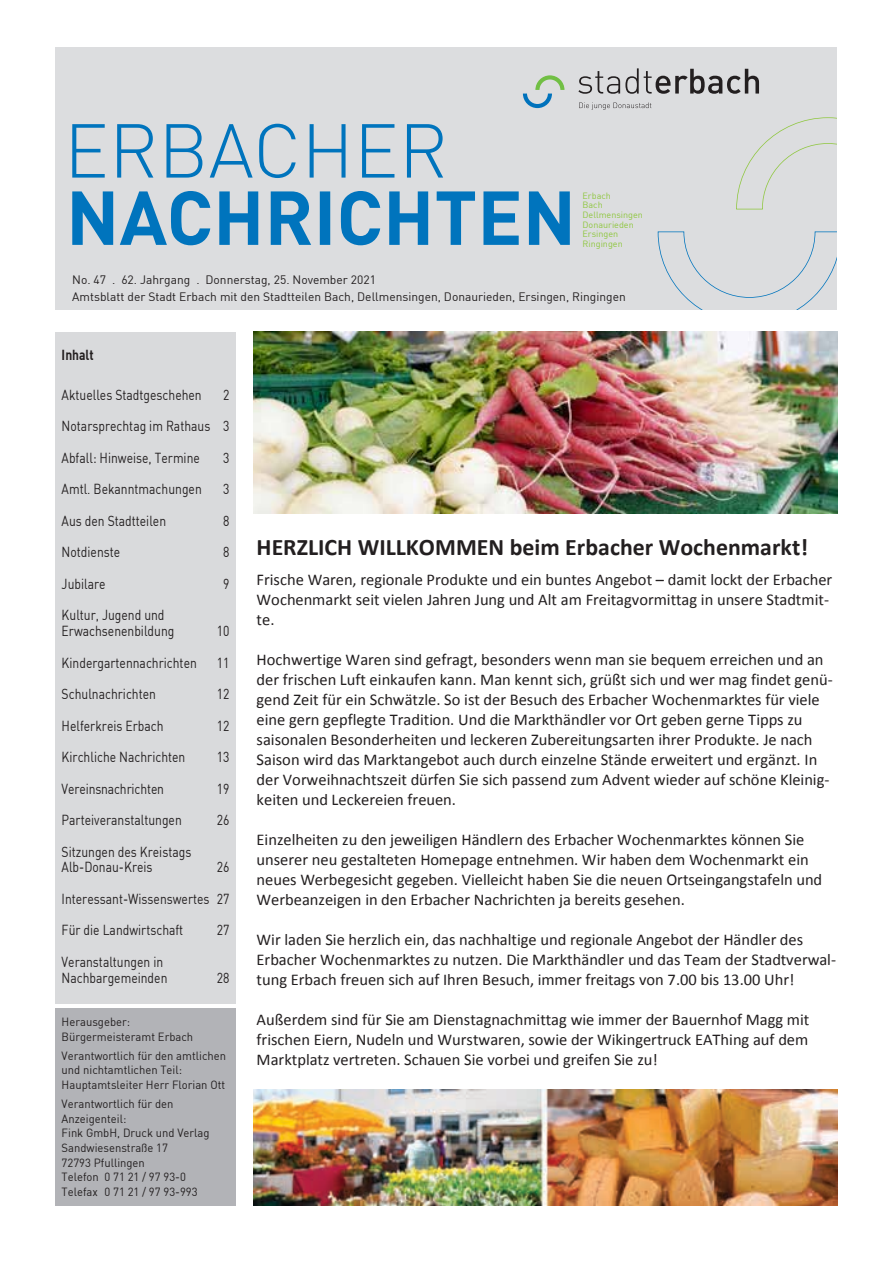
<style>
.page{position:relative;width:893px;height:1263px;background:#fff}
.page>*{position:absolute;margin:0;border:0;box-sizing:border-box;transform-origin:0 0}
.t1{font:700 23.7px "Calibri";color:#231f20}
.t2{font:16.35px/20px "Calibri";color:#231f20}
.t3{font:14.25px/15.8px "DIN";color:#231f20;scale:.85 1}
.t4{font:700 14.25px "DIN";color:#231f20;scale:.85 1}
.t5{font:12px/16.6px "DIN";color:#231f20}
.t6{font:11.7px/14.7px "DIN";color:#231f20;scale:.96 1}
.t7{font:8.85px/9.6px "DIN";color:#8fc73f}
</style>
<div class="page">
<div style="left:55px;top:47px;width:783px;height:263px;background:#dcdddf"></div>
<svg style="left:523px;top:75px;width:41px;height:33px"></svg>
<svg style="left:579px;top:103px;width:72px;height:7px"></svg>
<svg style="left:578px;top:68px;width:181px;height:26px"></svg>
<svg style="left:72px;top:191px;width:498px;height:54px"></svg>
<svg style="left:72px;top:124px;width:371px;height:54px"></svg>
<svg style="left:658px;top:231px;width:180px;height:79px"></svg>
<svg style="left:736px;top:117px;width:102px;height:92px"></svg>
<div style="left:55px;top:1008px;width:181px;height:197px;background:#b2b3b7"></div>
<div style="left:55px;top:332px;width:181px;height:671px;background:#d9dadc"></div>
<img style="left:253px;top:1089px;width:585px;height:116px">
<img style="left:253px;top:332px;width:585px;height:181px">
<p class="t7" style="left:583px;top:191px;width:62px">Erbach<br>Bach<br>Dellmensingen<br>Donaurieden<br>Ersingen<br>Ringingen</p>
<p class="t5" style="left:72px;top:271px;width:555px">No. 47 . 62. Jahrgang . Donnerstag, 25. November 2021<br>Amtsblatt der Stadt Erbach mit den Stadtteilen Bach, Dellmensingen, Donaurieden, Ersingen, Ringingen</p>
<p class="t4" style="left:62px;top:345px;width:39px">Inhalt</p>
<p class="t3" style="left:62px;top:386px;width:166px">Aktuelles Stadtgeschehen</p>
<p class="t3" style="left:223px;top:386px;width:9px">2</p>
<p class="t3" style="left:62px;top:418px;width:199px">Notarsprechtag im Rathaus 3</p>
<p class="t3" style="left:62px;top:449px;width:164px">Abfall: Hinweise, Termine</p>
<p class="t3" style="left:223px;top:449px;width:9px">3</p>
<p class="t3" style="left:62px;top:481px;width:166px">Amtl. Bekanntmachungen</p>
<p class="t3" style="left:223px;top:481px;width:9px">3</p>
<p class="t3" style="left:62px;top:512px;width:124px">Aus den Stadtteilen</p>
<p class="t3" style="left:223px;top:512px;width:9px">8</p>
<p class="t3" style="left:62px;top:544px;width:70px">Notdienste</p>
<p class="t3" style="left:223px;top:544px;width:9px">8</p>
<p class="t3" style="left:62px;top:575px;width:53px">Jubilare</p>
<p class="t3" style="left:223px;top:575px;width:9px">9</p>
<p class="t3" style="left:62px;top:607px;width:134px">Kultur, Jugend und<br>Erwachsenenbildung</p>
<p class="t3" style="left:217px;top:623px;width:16px">10</p>
<p class="t3" style="left:62px;top:654px;width:161px">Kindergartennachrichten</p>
<p class="t3" style="left:217px;top:654px;width:16px">11</p>
<p class="t3" style="left:62px;top:686px;width:112px">Schulnachrichten</p>
<p class="t3" style="left:217px;top:686px;width:16px">12</p>
<p class="t3" style="left:62px;top:717px;width:121px">Helferkreis Erbach</p>
<p class="t3" style="left:217px;top:717px;width:16px">12</p>
<p class="t3" style="left:62px;top:749px;width:147px">Kirchliche Nachrichten</p>
<p class="t3" style="left:217px;top:749px;width:16px">13</p>
<p class="t3" style="left:62px;top:780px;width:122px">Vereinsnachrichten</p>
<p class="t3" style="left:217px;top:780px;width:16px">19</p>
<p class="t3" style="left:62px;top:812px;width:143px">Parteiveranstaltungen</p>
<p class="t3" style="left:217px;top:812px;width:16px">26</p>
<p class="t3" style="left:62px;top:843px;width:154px">Sitzungen des Kreistags<br>Alb-Donau-Kreis</p>
<p class="t3" style="left:217px;top:859px;width:16px">26</p>
<p class="t3" style="left:62px;top:890px;width:199px">Interessant-Wissenswertes 27</p>
<p class="t3" style="left:62px;top:922px;width:145px">Für die Landwirtschaft</p>
<p class="t3" style="left:217px;top:922px;width:16px">27</p>
<p class="t3" style="left:62px;top:953px;width:126px">Veranstaltungen in<br>Nachbargemeinden</p>
<p class="t3" style="left:217px;top:969px;width:16px">28</p>
<p class="t6" style="left:62px;top:1014px;width:139px">Herausgeber:<br>Bürgermeisteramt Erbach</p>
<p class="t6" style="left:62px;top:1048px;width:173px">Verantwortlich für den amtlichen und nichtamtlichen Teil:<br>Hauptamtsleiter Herr Florian Ott</p>
<p class="t6" style="left:62px;top:1096px;width:156px">Verantwortlich für den<br>Anzeigenteil:<br>Fink GmbH, Druck und Verlag<br>Sandwiesenstraße 17<br>72793 Pfullingen<br>Telefon 0 71 21 / 97 93-0<br>Telefax 0 71 21 / 97 93-993</p>
<h1 class="t1" style="left:257px;top:532px;width:553px">HERZLICH WILLKOMMEN beim Erbacher Wochenmarkt!</h1>
<p class="t2" style="left:257px;top:570px;width:577px">Frische Waren, regionale Produkte und ein buntes Angebot – damit lockt der Erbacher<br>Wochenmarkt seit vielen Jahren Jung und Alt am Freitagvormittag in unsere Stadtmit&shy;te.</p>
<p class="t2" style="left:257px;top:650px;width:578px">Hochwertige Waren sind gefragt, besonders wenn man sie bequem erreichen und an der frischen Luft einkaufen kann. Man kennt sich, grüßt sich und wer mag findet genü&shy;gend Zeit für ein Schwätzle. So ist der Besuch des Erbacher Wochenmarktes für viele eine gern gepflegte Tradition. Und die Markthändler vor Ort geben gerne Tipps zu saisonalen Besonderheiten und leckeren Zubereitungsarten ihrer Produkte. Je nach Saison wird das Marktangebot auch durch einzelne Stände erweitert und ergänzt. In der Vorweihnachtszeit dürfen Sie sich passend zum Advent wieder auf schöne Kleinig&shy;keiten und Leckereien freuen.</p>
<p class="t2" style="left:257px;top:830px;width:567px">Einzelheiten zu den jeweiligen Händlern des Erbacher Wochenmarktes können Sie unserer neu gestalteten Homepage entnehmen. Wir haben dem Wochenmarkt ein neues Werbegesicht gegeben. Vielleicht haben Sie die neuen Ortseingangstafeln und Werbeanzeigen in den Erbacher Nachrichten ja bereits gesehen.</p>
<p class="t2" style="left:257px;top:930px;width:581px">Wir laden Sie herzlich ein, das nachhaltige und regionale Angebot der Händler des<br>Erbacher Wochenmarktes zu nutzen. Die Markthändler und das Team der Stadtverwal&shy;tung Erbach freuen sich auf Ihren Besuch, immer freitags von 7.00 bis 13.00 Uhr!</p>
<p class="t2" style="left:257px;top:1009px;width:554px;text-align:justify">Außerdem sind für Sie am Dienstagnachmittag wie immer der Bauernhof Magg mit frischen Eiern, Nudeln und Wurstwaren, sowie der Wikingertruck EAThing auf dem Marktplatz vertreten. Schauen Sie vorbei und greifen Sie zu!</p>
</div>
